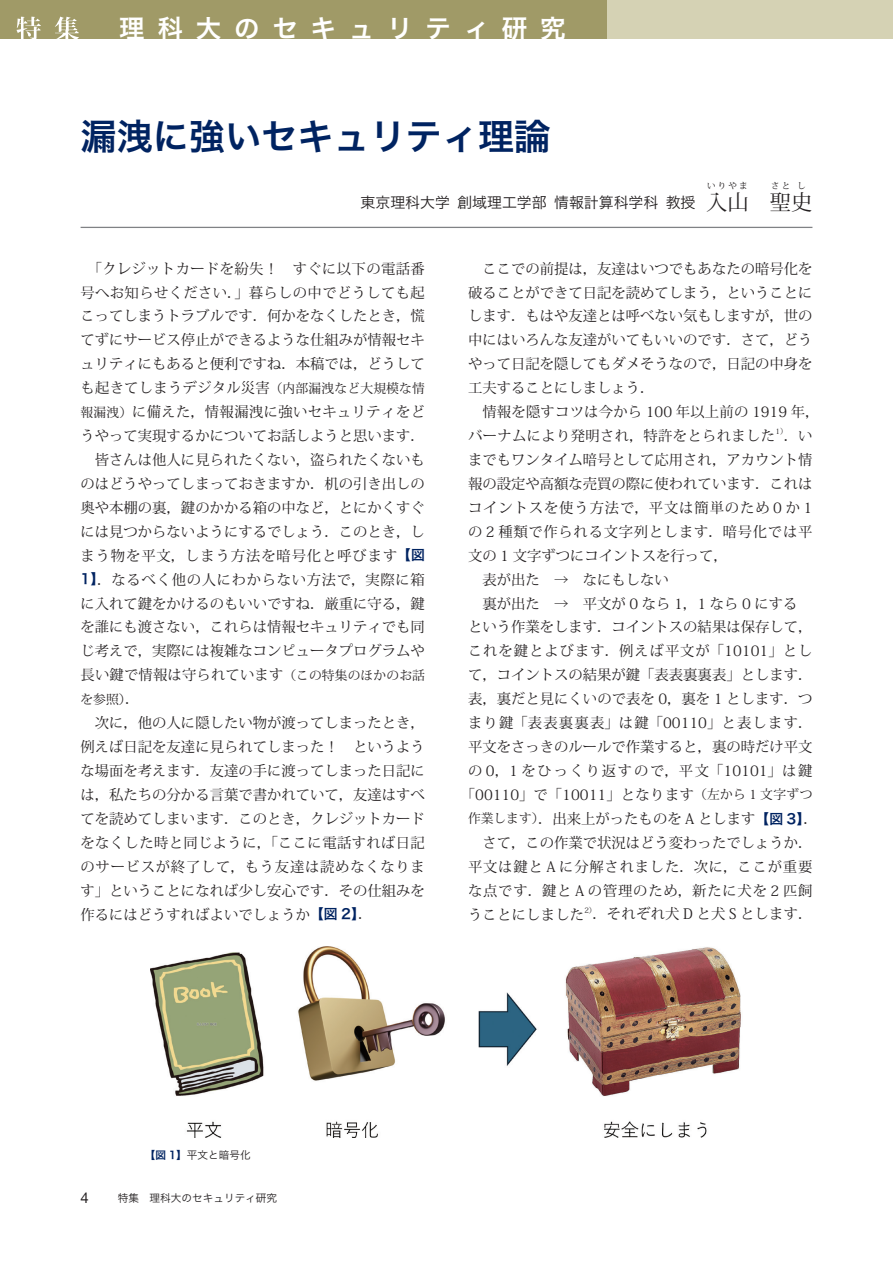
<style>
.page{position:relative;width:893px;height:1263px;background:#fff}
.page>*{position:absolute;margin:0;border:0;box-sizing:border-box;transform-origin:0 0}
.t1{font:36.15px "Hiragino Sans Pr 6 N W6";color:#002361}
.t2{font:25.5px "Hiragino Sans Pr 6 N W6";letter-spacing:.5em;color:#fff}
.t3{font:21.3px "Koz Min Pr 6 N";color:#231f20}
.t4{font:14.85px "Hiragino Sans Pr 6 N W3";color:#231f20}
.t5{font:14.85px "Helvetica Neue";color:#231f20}
.t6{font:14.4px/23.9px "Koz Min Pr 6 N";color:#231f20;text-align:justify}
.t7{font:14.4px "Koz Min Pr 6 N";letter-spacing:.055em;color:#231f20}
.t8{font:14.4px "Koz Min Pr 6 N";letter-spacing:.065em;color:#231f20}
.t9{font:14.4px "Koz Min Pr 6 N";letter-spacing:.085em;color:#231f20}
.t10{font:14.4px "Koz Min Pr 6 N";letter-spacing:.12em;color:#231f20}
.t11{font:14.4px "Koz Min Pr 6 N";letter-spacing:.06em;color:#231f20}
.t12{font:14.4px "Koz Min Pr 6 N";letter-spacing:.05em;color:#231f20}
.t13{font:12.75px "Koz Min Pr 6 N";color:#231f20}
.t14{font:10.65px "Hiragino Sans Pr 6 N W3";color:#231f20}
.t15{font:9px "Koz Min Pr 6 N";letter-spacing:.175em;color:#231f20}
.t16{font:7.5px "Koz Min Pr 6 N";color:#231f20}
.s1{font-family:"Koz Min Pr 6 N";font-size:21.3px}
.s2{font-size:12.75px}
.s3{font-family:"Hiragino Sans Pr 6 N W6";font-size:13.8px;color:#002361}
.s4{font-size:14.4px}
.s5{font-family:"Hiragino Sans Pr 6 N W6";color:#002361}
</style>
<div class="page">
<div style="left:0;top:0;width:893px;height:38px;background:#d5d2b4"></div>
<hr style="left:81px;top:227px;width:731px;height:1px;background:#808285">
<div style="left:0;top:0;width:606px;height:38px;background:#a09a67"></div>
<svg style="left:16px;top:17px;width:63px;height:22px"></svg>
<img style="left:150px;top:946px;width:591px;height:191px">
<h2 class="t2" style="left:119px;top:6px;width:486px">理科大のセキュリティ研究　</h2>
<h1 class="t1" style="left:81px;top:104px;width:471px">漏洩に強いセキュリティ理論</h1>
<p class="t15" style="left:707px;top:181px;width:42px">いりやま</p>
<h3 class="t3" style="left:727px;top:190px;width:23px">山</h3>
<h3 class="t3" style="left:770px;top:190px;width:44px">聖史</h3>
<p class="t15" style="left:771px;top:181px;width:21px">さと</p>
<p class="t15" style="left:797px;top:181px;width:11px">し</p>
<p class="t4" style="left:361px;top:189px;width:368px">東京理科大学創域理工学部情報計算科学科教授 <span class="s1">入</span></p>
<p class="t6" style="left:81px;top:257px;width:346px">　「クレジットカードを紛失！ すぐに以下の電話番号へお知らせください．」暮らしの中でどうしても起こってしまうトラブルです．何かをなくしたとき，慌てずにサービス停止ができるような仕組みが情報セキュリティにもあると便利ですね．本稿では，どうしても起きてしまうデジタル災害<span class="s2">（内部漏洩など大規模な情報漏洩）</span>に備えた，情報漏洩に強いセキュリティをどうやって実現するかについてお話しようと思います．　皆さんは他人に見られたくない，盗られたくないものはどうやってしまっておきますか．机の引き出しの奥や本棚の裏，鍵のかかる箱の中など，とにかくすぐには見つからないようにするでしょう．このとき，しまう物を平文，しまう方法を暗号化と呼びます<span class="s3">【図1】</span>．なるべく他の人にわからない方法で，実際に箱に入れて鍵をかけるのもいいですね．厳重に守る，鍵を誰にも渡さない，これらは情報セキュリティでも同じ考えで，実際には複雑なコンピュータプログラムや長い鍵で情報は守られています<span class="s2">（この特集のほかのお話</span></p>
<p class="t13" style="left:81px;top:692px;width:60px">を参照）<span class="s4">．</span></p>
<p class="t6" style="left:81px;top:711px;width:346px">　次に，他の人に隠したい物が渡ってしまったとき，例えば日記を友達に見られてしまった！ というような場面を考えます．友達の手に渡ってしまった日記には，私たちの分かる言葉で書かれていて，友達はすべてを読めてしまいます．このとき，クレジットカードをなくした時と同じように，「ここに電話すれば日記のサービスが終了して，もう友達は読めなくなります」ということになれば少し安心です．その仕組みを作るにはどうすればよいでしょうか<span class="s3">【図 2】</span>．</p>
<p class="t6" style="left:468px;top:257px;width:353px;text-align:left">　ここでの前提は，友達はいつでもあなたの暗号化を破ることができて日記を読めてしまう，ということにします．もはや友達とは呼べない気もしますが，世の中にはいろんな友達がいてもいいのです．さて，どうやって日記を隠してもダメそうなので，日記の中身を工夫することにしましょう．<br>　情報を隠すコツは今から 100 年以上前の 1919 年，バーナムにより発明され，特許をとられました</p>
<p class="t16" style="left:775px;top:427px;width:14px">1）</p>
<p class="t6" style="left:784px;top:424px;width:30px">．い</p>
<p class="t6" style="left:468px;top:448px;width:346px">までもワンタイム暗号として応用され，アカウント情</p>
<p class="t6" style="left:468px;top:472px;width:346px">報の設定や高額な売買の際に使われています．これは</p>
<p class="t11" style="left:468px;top:499px;width:346px">コイントスを使う方法で，平文は簡単のため 0 か 1</p>
<p class="t12" style="left:468px;top:523px;width:346px">の 2 種類で作られる文字列とします．暗号化では平</p>
<p class="t6" style="left:468px;top:544px;width:261px">文の 1 文字ずつにコイントスを行って，</p>
<p class="t6" style="left:468px;top:568px;width:202px">　表が出た　→　なにもしない</p>
<p class="t6" style="left:468px;top:592px;width:331px">　裏が出た　→　平文が 0 なら 1，1 なら 0 にする</p>
<p class="t6" style="left:468px;top:615px;width:346px">という作業をします．コイントスの結果は保存して，</p>
<p class="t8" style="left:468px;top:643px;width:346px">これを鍵とよびます．例えば平文が「10101」とし</p>
<p class="t6" style="left:468px;top:663px;width:346px">て，コイントスの結果が鍵「表表裏裏表」とします．</p>
<p class="t6" style="left:468px;top:687px;width:346px">表，裏だと見にくいので表を 0，裏を 1 とします．つ</p>
<p class="t9" style="left:468px;top:715px;width:346px">まり鍵「表表裏裏表」は鍵「00110」と表します．</p>
<p class="t6" style="left:468px;top:735px;width:346px">平文をさっきのルールで作業すると，裏の時だけ平文</p>
<p class="t10" style="left:468px;top:763px;width:346px">の 0，1 をひっくり返すので，平文「10101」は鍵</p>
<p class="t6" style="left:461px;top:783px;width:353px">「00110」で「10011」となります<span class="s2">（左から 1 文字ずつ</span></p>
<p class="t6" style="left:468px;top:807px;width:351px"><span class="s2">作業します）</span>．出来上がったものを A とします<span class="s3">【図 3】</span>．</p>
<p class="t6" style="left:468px;top:831px;width:346px">　さて，この作業で状況はどう変わったでしょうか．</p>
<p class="t7" style="left:468px;top:858px;width:346px">平文は鍵と A に分解されました．次に，ここが重要</p>
<p class="t7" style="left:468px;top:882px;width:346px">な点です．鍵と A の管理のため，新たに犬を 2 匹飼</p>
<p class="t6" style="left:468px;top:902px;width:118px">うことにしました</p>
<p class="t16" style="left:584px;top:906px;width:14px">2）</p>
<p class="t6" style="left:593px;top:902px;width:221px">．それぞれ犬 D と犬 S とします．</p>
<p class="t14" style="left:145px;top:1145px;width:107px"><span class="s5">【図 1】</span>平文と暗号化</p>
<p class="t5" style="left:81px;top:1187px;width:10px">4</p>
<p class="t14" style="left:118px;top:1189px;width:161px">特集　理科大のセキュリティ研究</p>
</div>
